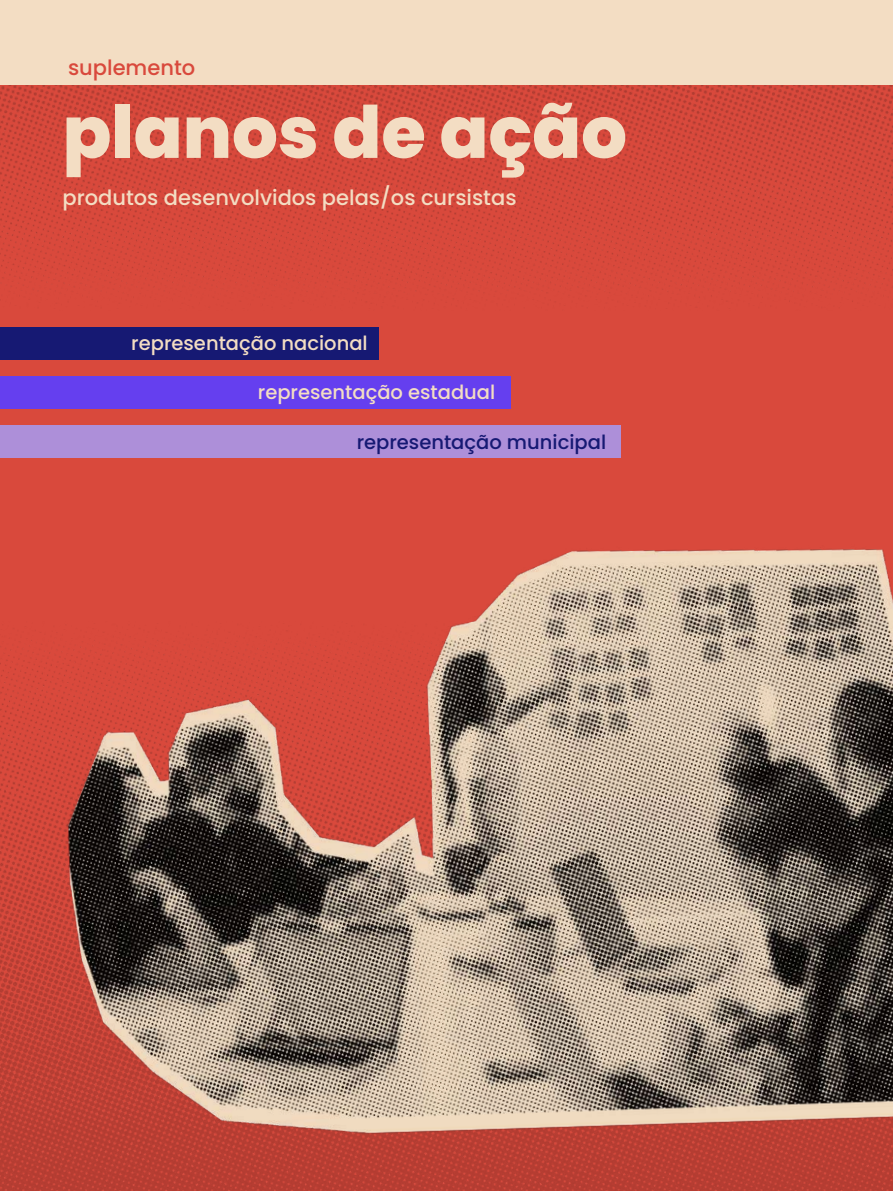
<style>
.page{position:relative;width:893px;height:1191px;background:#fff}
.page>*{position:absolute;margin:0;border:0;box-sizing:border-box;transform-origin:0 0}
.t1{font:800 72px "Poppins";color:#f3ddc3}
.t2{font:500 21px "Poppins";color:#f3ddc3}
.t3{font:500 21px "Poppins";color:#d9493c}
.t4{font:500 19.5px "Poppins";color:#f3ddc3}
.t5{font:500 19.5px "Poppins";color:#161973}
</style>
<div class="page">
<div style="left:0;top:310px;width:893px;height:311px;background:#d9493c"></div>
<img style="left:0;top:621px;width:45px;height:570px">
<img style="left:0;top:84px;width:893px;height:226px">
<div style="left:0;top:0;width:893px;height:84px;background:#f3ddc3"></div>
<div style="left:0;top:327px;width:379px;height:32px;background:#161973"></div>
<div style="left:0;top:376px;width:510px;height:33px;background:#653fef"></div>
<div style="left:0;top:425px;width:621px;height:33px;background:#ad8fd9"></div>
<img style="left:45px;top:538px;width:848px;height:653px">
<p class="t3" style="left:68px;top:55px;width:129px">suplemento</p>
<h1 class="t1" style="left:63px;top:91px;width:566px">planos de ação</h1>
<p class="t2" style="left:63px;top:186px;width:456px">produtos desenvolvidos pelas/os cursistas</p>
<p class="t4" style="left:131px;top:332px;width:238px">representação nacional</p>
<p class="t4" style="left:258px;top:381px;width:239px">representação estadual</p>
<p class="t5" style="left:357px;top:430px;width:251px">representação municipal</p>
</div>
